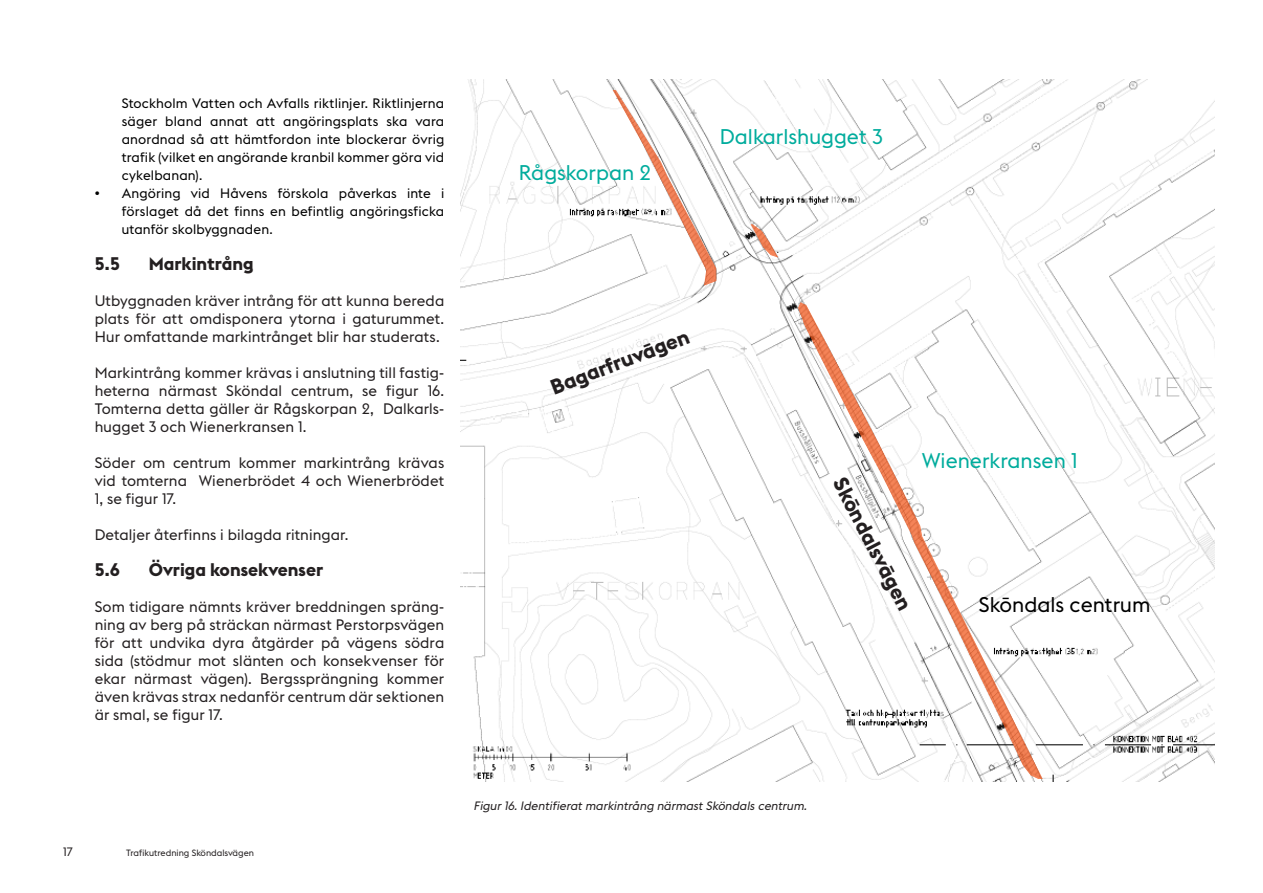
<style>
.page{position:relative;width:1263px;height:893px;background:#fff}
.page>*{position:absolute;margin:0;border:0;box-sizing:border-box;transform-origin:0 0}
.Rubrik_1{font:21px "Stockholm Type Display";color:#00ac9d}
.Rubrik_1-2{font:700 21px "Stockholm Type Display";color:#231f20}
.Rubrik_1-3{font:21px "Stockholm Type Display";color:#000}
.Brödtext_10pt_Arial{font:700 18px "Stockholm Type";color:#231f20}
.Brödtext_10pt_Arial-2{font:15px/18px "Stockholm Type";letter-spacing:.005em;color:#231f20;text-align:justify}
.t1{font:13.5px/18px "Stockholm Type";letter-spacing:.01em;color:#000;text-align:justify}
.Bildtext_8pt_Arial_I{font:italic 12px "Stockholm Type";color:#231f20}
.t2{font:12px "Stockholm Type";color:#231f20}
.t3{font:9px "Stockholm Type";color:#231f20}
</style>
<div class="page">
<img style="left:460px;top:80px;width:755px;height:702px">
<svg style="left:613px;top:89px;width:103px;height:196px"></svg>
<svg style="left:751px;top:224px;width:27px;height:33px"></svg>
<svg style="left:798px;top:302px;width:244px;height:477px"></svg>
<p class="t1" style="left:122px;top:94px;width:324px">Stockholm Vatten och Avfalls riktlinjer. Riktlinjerna säger bland annat att angöringsplats ska vara anordnad så att hämtfordon inte blockerar övrig trafik (vilket en angörande kranbil kommer göra vid cykelbanan).</p>
<p class="t1" style="left:122px;top:184px;width:324px;text-indent:-27px">• Angöring vid Håvens förskola påverkas inte i förslaget då det finns en befintlig angöringsficka utanför skolbyggnaden.</p>
<p class="Brödtext_10pt_Arial" style="left:95px;top:251px;width:27px">5.5</p>
<p class="Brödtext_10pt_Arial" style="left:149px;top:251px;width:107px">Markintrång</p>
<p class="Brödtext_10pt_Arial-2" style="left:95px;top:291px;width:351px">Utbyggnaden kräver intrång för att kunna bereda plats för att omdisponera ytorna i gaturummet.<br>Hur omfattande markintrånget blir har studerats.</p>
<p class="Brödtext_10pt_Arial-2" style="left:95px;top:363px;width:351px">Markintrång kommer krävas i anslutning till fastig&shy;heterna närmast Sköndal centrum, se figur 16.<br>Tomterna detta gäller är Rågskorpan 2, Dalkarls&shy;hugget 3 och Wienerkransen 1.</p>
<p class="Brödtext_10pt_Arial-2" style="left:95px;top:453px;width:351px">Söder om centrum kommer markintrång krävas vid tomterna Wienerbrödet 4 och Wienerbrödet 1, se figur 17.</p>
<p class="Brödtext_10pt_Arial-2" style="left:95px;top:525px;width:255px">Detaljer återfinns i bilagda ritningar.</p>
<p class="Brödtext_10pt_Arial" style="left:95px;top:557px;width:27px">5.6</p>
<p class="Brödtext_10pt_Arial" style="left:149px;top:557px;width:176px">Övriga konsekvenser</p>
<p class="Brödtext_10pt_Arial-2" style="left:95px;top:597px;width:351px">Som tidigare nämnts kräver breddningen spräng&shy;ning av berg på sträckan närmast Perstorpsvägen för att undvika dyra åtgärder på vägens södra sida (stödmur mot slänten och konsekvenser för ekar närmast vägen). Bergssprängning kommer även krävas strax nedanför centrum där sektionen är smal, se figur 17.</p>
<p class="Rubrik_1" style="left:519px;top:158px;width:134px">Rågskorpan 2</p>
<p class="Rubrik_1" style="left:720px;top:122px;width:165px">Dalkarlshugget 3</p>
<p class="Rubrik_1-2" style="left:546px;top:374px;width:149px;rotate:-21deg">Bagarfruvägen</p>
<p class="Rubrik_1-2" style="left:853px;top:472px;width:148px;rotate:63deg">Sköndalsvägen</p>
<p class="Rubrik_1" style="left:922px;top:446px;width:157px">Wienerkransen 1</p>
<p class="Rubrik_1-3" style="left:979px;top:590px;width:173px">Sköndals centrum</p>
<p class="t2" style="left:63px;top:843px;width:11px">17</p>
<p class="t3" style="left:126px;top:846px;width:129px">Trafikutredning Sköndalsvägen</p>
<p class="Bildtext_8pt_Arial_I" style="left:474px;top:798px;width:337px">Figur16.Identifieratmarkintrång närmastSköndals centrum.</p>
</div>
